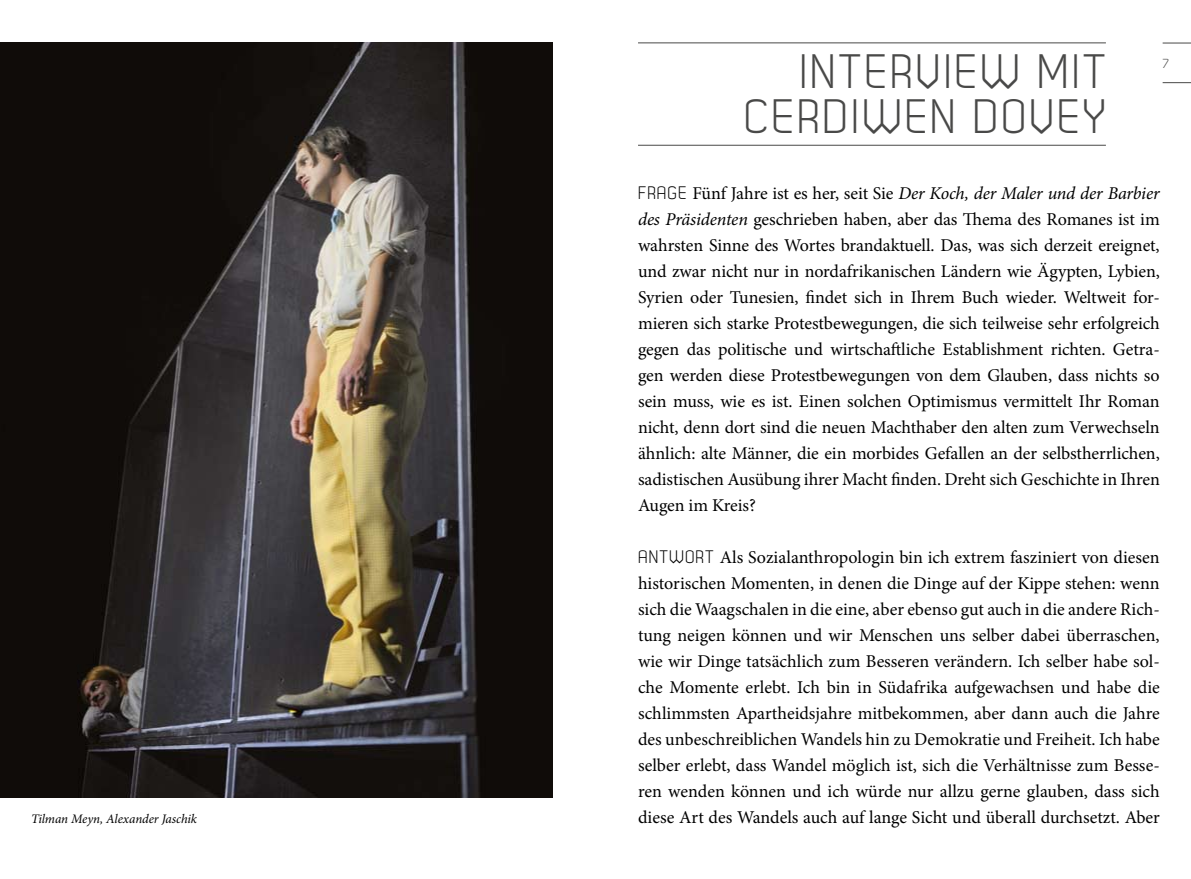
<style>
.page{position:relative;width:1191px;height:879px;background:#fff}
.page>*{position:absolute;margin:0;border:0;box-sizing:border-box;transform-origin:0 0}
.t1{font:48px "Dekar Special";letter-spacing:.06em;color:#494948}
.t2{font:18px/26px "Minion Pro";letter-spacing:-.005em;color:#000;text-align:justify}
.t3{font:italic 13px "Minion Pro";letter-spacing:-.005em;color:#000}
.t4{font:13px "Dekar Special";color:#494948}
.s1{font-family:"Dekar Special"}
.s2{font-style:italic}
</style>
<div class="page">
<svg style="left:1162px;top:82px;width:29px;height:1px"></svg>
<svg style="left:1162px;top:43px;width:29px;height:1px"></svg>
<hr style="left:638px;top:42px;width:468px;height:1px;background:#494948">
<hr style="left:638px;top:145px;width:468px;height:1px;background:#494948">
<img style="left:0;top:43px;width:553px;height:754px">
<p class="t3" style="left:31px;top:810px;width:167px">Tilman Meyn, Alexander Jaschik</p>
<h1 class="t1" style="left:799px;top:48px;width:37px">INTER</h1>
<h1 class="t1" style="left:915px;top:48px;width:145px">VIEW MIT</h1>
<h1 class="t1" style="left:744px;top:93px;width:50px">CERDI</h1>
<h1 class="t1" style="left:862px;top:93px;width:245px">WEN DOVEY</h1>
<p class="t4" style="left:1162px;top:57px;width:8px">7</p>
<p class="t2" style="left:638px;top:180px;width:523px"><span class="s1">FRAG E</span> Fünf Jahre ist es her, seit Sie <span class="s2">Der Koch, der Maler und der Barbier des Präsidenten</span> geschrieben haben, aber das Thema des Romanes ist im wahrsten Sinne des Wortes brandaktuell. Das, was sich derzeit ereignet, und zwar nicht nur in nordafrikanischen Ländern wie Ägypten, Lybien, Syrien oder Tunesien, findet sich in Ihrem Buch wieder. Weltweit for&shy;mieren sich starke Protestbewegungen, die sich teilweise sehr erfolgreich gegen das politische und wirtschaftliche Establishment richten. Getra&shy;gen werden diese Protestbewegungen von dem Glauben, dass nichts so sein muss, wie es ist. Einen solchen Optimismus vermittelt Ihr Roman nicht, denn dort sind die neuen Machthaber den alten zum Verwechseln ähnlich: alte Männer, die ein morbides Gefallen an der selbstherrlichen, sadistischen Ausübung ihrer Macht finden. Dreht sich Geschichte in Ihren Augen im Kreis?</p>
<p class="t2" style="left:638px;top:544px;width:523px"><span class="s1">ANTW ORT</span> Als Sozialanthropologin bin ich extrem fasziniert von diesen historischen Momenten, in denen die Dinge auf der Kippe stehen: wenn sich die Waagschalen in die eine, aber ebenso gut auch in die andere Rich&shy;tung neigen können und wir Menschen uns selber dabei überraschen, wie wir Dinge tatsächlich zum Besseren verändern. Ich selber habe sol&shy;che Momente erlebt. Ich bin in Südafrika aufgewachsen und habe die schlimmsten Apartheidsjahre mitbekommen, aber dann auch die Jahre des unbeschreiblichen Wandels hin zu Demokratie und Freiheit. Ich habe selber erlebt, dass Wandel möglich ist, sich die Verhältnisse zum Besse&shy;ren wenden können und ich würde nur allzu gerne glauben, dass sich diese Art des Wandels auch auf lange Sicht und überall durchsetzt. Aber</p>
</div>
